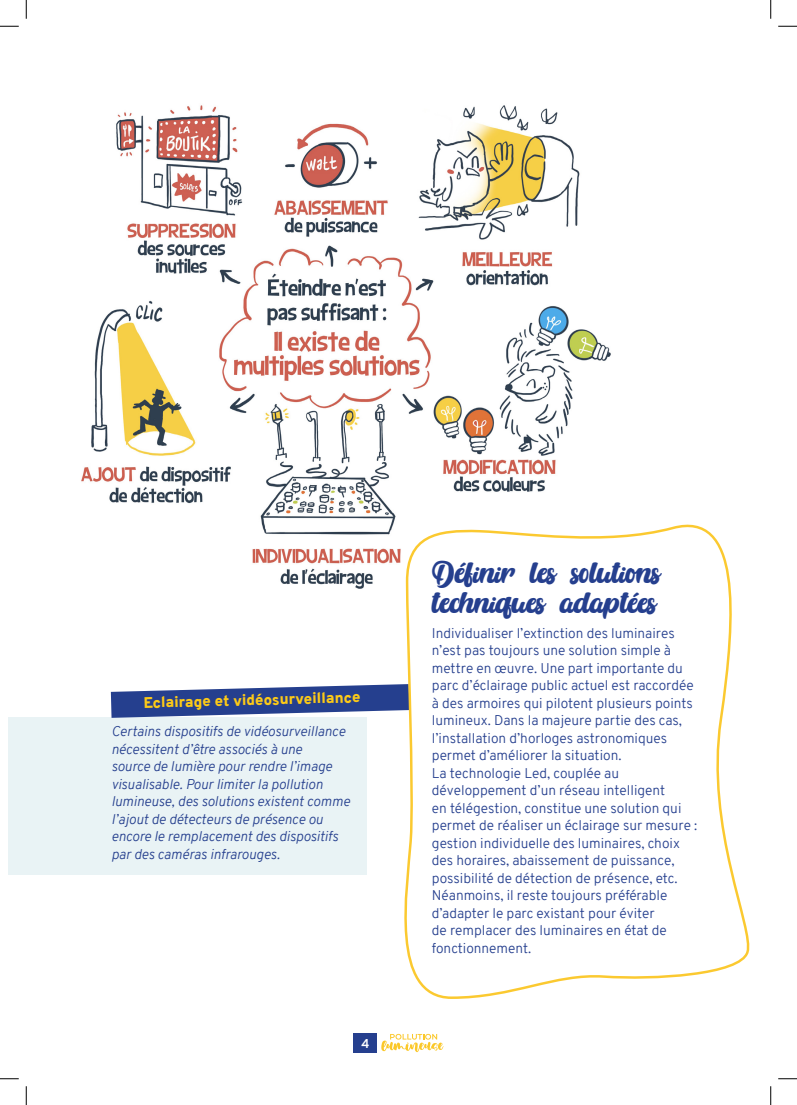
<style>
.page{position:relative;width:797px;height:1105px;background:#fff}
.page>*{position:absolute;margin:0;border:0;box-sizing:border-box;transform-origin:0 0}
.t1{font:30px/30px "Anhattan";color:#253f8e}
.t2{font:900 15px "Overpass";color:#fdca17}
.t3{font:300 13.75px/17.5px "Overpass";color:#253f8e}
.t4{font:italic 300 13.75px/17.5px "Overpass";color:#253f8e}
.t5{font:700 12.5px "Overpass";color:#fff}
</style>
<div class="page">
<svg style="left:381px;top:1034px;width:62px;height:18px"></svg>
<div style="left:353px;top:1033px;width:24px;height:20px;background:#253f8e"></div>
<div style="left:9px;top:717px;width:357px;height:158px;background:#e9f3f5"></div>
<svg style="left:111px;top:684px;width:292px;height:34px"></svg>
<img style="left:81px;top:105px;width:530px;height:484px">
<svg style="left:403px;top:523px;width:347px;height:476px"></svg>
<svg style="left:0;top:25px;width:19px;height:2px"></svg>
<svg style="left:778px;top:25px;width:19px;height:2px"></svg>
<svg style="left:0;top:1078px;width:19px;height:1px"></svg>
<svg style="left:778px;top:1078px;width:19px;height:1px"></svg>
<svg style="left:25px;top:0;width:2px;height:19px"></svg>
<svg style="left:25px;top:1086px;width:2px;height:19px"></svg>
<svg style="left:770px;top:0;width:1px;height:19px"></svg>
<svg style="left:770px;top:1086px;width:1px;height:19px"></svg>
<p class="t2" style="left:143px;top:691px;width:218px;rotate:-1deg">Eclairage et vidéosurveillance</p>
<p class="t4" style="left:111px;top:723px;width:240px">Certains dispositifs de vidéosurveillance nécessitent d’être associés à une<br>source de lumière pour rendre l’image visualisable. Pour limiter la pollution lumineuse, des solutions existent comme l’ajout de détecteurs de présence ou encore le remplacement des dispositifs par des caméras infrarouges.</p>
<p class="t5" style="left:361px;top:1034px;width:10px">4</p>
<h1 class="t1" style="left:432px;top:557px;width:230px">Définir les solutions techniques adaptées</h1>
<p class="t3" style="left:432px;top:624px;width:267px">Individualiser l’extinction des luminaires n’est pas toujours une solution simple à mettre en œuvre. Une part importante du parc d’éclairage public actuel est raccordée à des armoires qui pilotent plusieurs points lumineux. Dans la majeure partie des cas, l’installation d’horloges astronomiques permet d’améliorer la situation.<br>La technologie Led, couplée au développement d’un réseau intelligent<br>en télégestion, constitue une solution qui permet de réaliser un éclairage sur mesure : gestion individuelle des luminaires, choix des horaires, abaissement de puissance, possibilité de détection de présence, etc.<br>Néanmoins, il reste toujours préférable d’adapter le parc existant pour éviter<br>de remplacer des luminaires en état de fonctionnement.</p>
</div>
